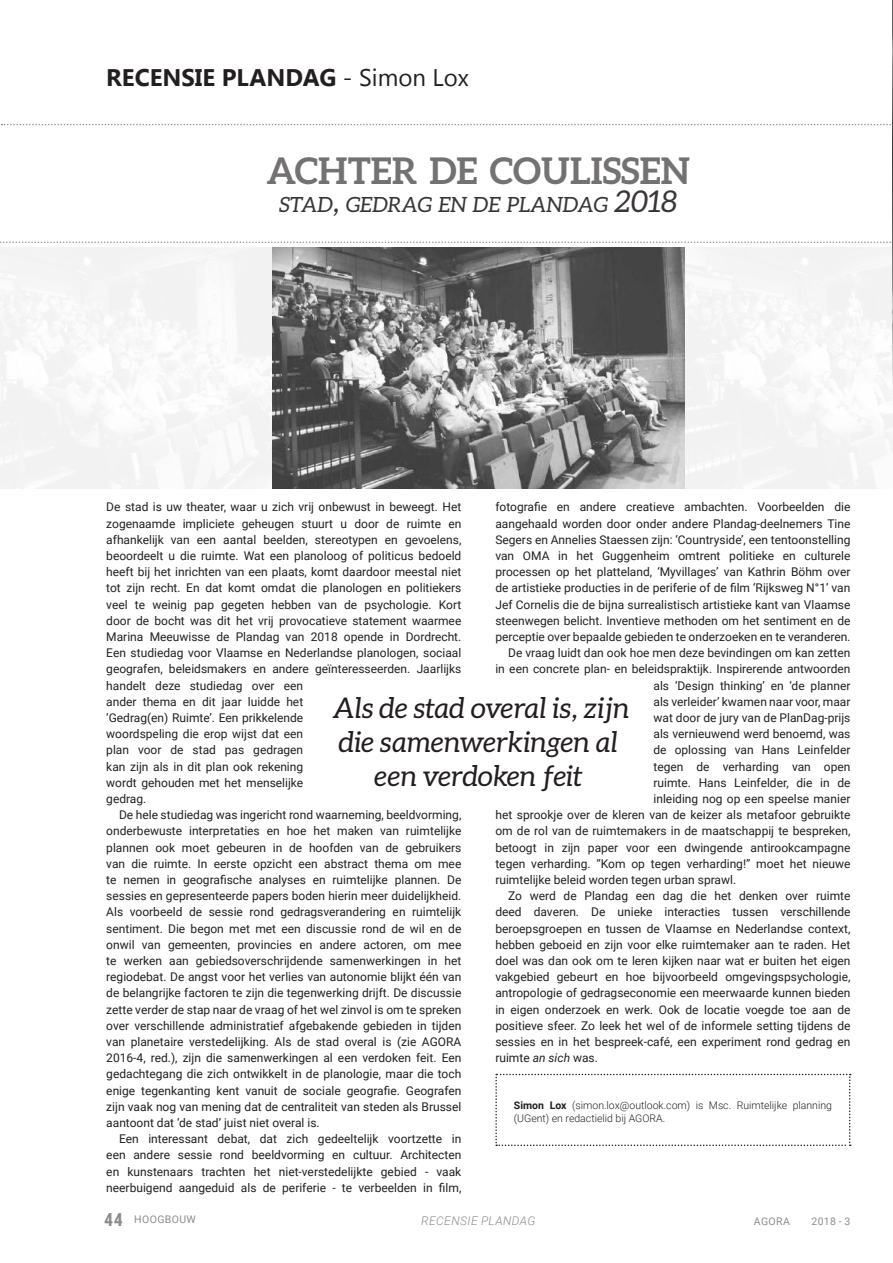
<style>
.page{position:relative;width:893px;height:1263px;background:#fff}
.page>*{position:absolute;margin:0;border:0;box-sizing:border-box;transform-origin:0 0}
.t1{font:700 36.75px "Aleo";color:#737172}
.t2{font:italic 28.5px/34.2px "Aleo";color:#231f20;text-align:center}
.t3{font:700 24px "Khmer UI";color:#231f20}
.t4{font:italic 21px "Aleo";color:#231f20}
.t5{font:12px/16.2px "Roboto";color:#231f20;text-align:justify}
.t6{font:italic 300 12px "Roboto";letter-spacing:.035em;color:#8a8c8f}
.t7{font:300 10.5px/12.6px "Roboto";color:#231f20}
.t8{font:10.5px "Roboto";letter-spacing:.035em;color:#8a8c8f}
.s1{font-weight:400}
.s2{font-size:30px}
.s3{font-style:italic}
.s4{font-weight:700}
.s5{font-family:"Roboto Condensed";font-weight:700;font-size:18px}
</style>
<div class="page">
<svg style="left:0;top:241px;width:892px;height:2px"></svg>
<svg style="left:2px;top:124px;width:889px;height:1px"></svg>
<img style="left:892px;top:0;width:1px;height:247px">
<svg style="left:495px;top:1074px;width:356px;height:72px"></svg>
<img style="left:684px;top:247px;width:209px;height:241px">
<img style="left:272px;top:247px;width:412px;height:241px">
<h3 class="t3" style="left:106px;top:64px;width:364px">RECENSIE PLANDAG <span class="s1">- Simon Lox</span></h3>
<h1 class="t1" style="left:267px;top:150px;width:425px">ACHTER DE COULISSEN</h1>
<h3 class="t4" style="left:279px;top:193px;width:400px">STAD<span class="s2">,</span> GEDRAG EN DE PLANDAG <span class="s2">2018</span></h3>
<p class="t5" style="left:495px;top:498px;width:357px">fotografie en andere creatieve ambachten. Voorbeelden die</p>
<p class="t5" style="left:495px;top:515px;width:357px">aangehaald worden door onder andere Plandag-deelnemers Tine</p>
<p class="t5" style="left:495px;top:531px;width:357px">Segers en Annelies Staessen zijn: ‘Countryside’, een tentoonstelling</p>
<p class="t5" style="left:495px;top:547px;width:357px">van OMA in het Guggenheim omtrent politieke en culturele</p>
<p class="t5" style="left:495px;top:563px;width:357px">processen op het platteland, ‘Myvillages’ van Kathrin Böhm over</p>
<p class="t5" style="left:495px;top:579px;width:357px">de artistieke producties in de periferie of de film ‘Rijksweg N°1’ van</p>
<p class="t5" style="left:495px;top:596px;width:357px">Jef Cornelis die de bijna surrealistisch artistieke kant van Vlaamse</p>
<p class="t5" style="left:495px;top:612px;width:357px">steenwegen belicht. Inventieve methoden om het sentiment en de</p>
<p class="t5" style="left:495px;top:628px;width:357px">perceptie over bepaalde gebieden te onderzoeken en te veranderen.</p>
<p class="t5" style="left:508px;top:644px;width:344px">De vraag luidt dan ook hoe men deze bevindingen om kan zetten</p>
<p class="t5" style="left:495px;top:660px;width:357px">in een concrete plan- en beleidspraktijk. Inspirerende antwoorden</p>
<p class="t5" style="left:653px;top:677px;width:198px">als ‘Design thinking’ en ‘de planner</p>
<p class="t5" style="left:653px;top:693px;width:198px">als verleider’ kwamen naar voor, maar</p>
<p class="t5" style="left:653px;top:709px;width:198px">wat door de jury van de PlanDag-prijs</p>
<p class="t5" style="left:653px;top:725px;width:198px">als vernieuwend werd benoemd, was</p>
<p class="t5" style="left:653px;top:741px;width:198px">de oplossing van Hans Leinfelder</p>
<p class="t5" style="left:653px;top:758px;width:198px">tegen de verharding van open</p>
<p class="t5" style="left:653px;top:774px;width:198px">ruimte. Hans Leinfelder, die in de</p>
<p class="t5" style="left:653px;top:790px;width:198px">inleiding nog op een speelse manier</p>
<p class="t5" style="left:495px;top:806px;width:357px">het sprookje over de kleren van de keizer als metafoor gebruikte</p>
<p class="t5" style="left:495px;top:822px;width:357px">om de rol van de ruimtemakers in de maatschappij te bespreken,</p>
<p class="t5" style="left:495px;top:839px;width:357px">betoogt in zijn paper voor een dwingende antirookcampagne</p>
<p class="t5" style="left:495px;top:855px;width:357px">tegen verharding. “Kom op tegen verharding!” moet het nieuwe</p>
<p class="t5" style="left:495px;top:871px;width:242px">ruimtelijke beleid worden tegen urban sprawl.</p>
<p class="t5" style="left:508px;top:887px;width:344px">Zo werd de Plandag een dag die het denken over ruimte</p>
<p class="t5" style="left:495px;top:903px;width:357px">deed daveren. De unieke interacties tussen verschillende</p>
<p class="t5" style="left:495px;top:920px;width:357px">beroepsgroepen en tussen de Vlaamse en Nederlandse context,</p>
<p class="t5" style="left:495px;top:936px;width:357px">hebben geboeid en zijn voor elke ruimtemaker aan te raden. Het</p>
<p class="t5" style="left:495px;top:952px;width:357px">doel was dan ook om te leren kijken naar wat er buiten het eigen</p>
<p class="t5" style="left:495px;top:968px;width:357px">vakgebied gebeurt en hoe bijvoorbeeld omgevingspsychologie,</p>
<p class="t5" style="left:495px;top:984px;width:357px">antropologie of gedragseconomie een meerwaarde kunnen bieden</p>
<p class="t5" style="left:495px;top:1001px;width:357px">in eigen onderzoek en werk. Ook de locatie voegde toe aan de</p>
<p class="t5" style="left:495px;top:1017px;width:357px">positieve sfeer. Zo leek het wel of de informele setting tijdens de</p>
<p class="t5" style="left:495px;top:1033px;width:357px">sessies en in het bespreek-café, een experiment rond gedrag en</p>
<p class="t5" style="left:495px;top:1049px;width:104px">ruimte <span class="s3">an sich</span> was.</p>
<p class="t5" style="left:106px;top:498px;width:357px;text-align:left">De stad is uw theater, waar u zich vrij onbewust in beweegt. Het zogenaamde impliciete geheugen stuurt u door de ruimte en afhankelijk van een aantal beelden, stereotypen en gevoelens, beoordeelt u die ruimte. Wat een planoloog of politicus bedoeld heeft bij het inrichten van een plaats, komt daardoor meestal niet tot zijn recht. En dat komt omdat die planologen en politiekers veel te weinig pap gegeten hebben van de psychologie. Kort door de bocht was dit het vrij provocatieve statement waarmee Marina Meeuwisse de Plandag van 2018 opende in Dordrecht.<br>Een studiedag voor Vlaamse en Nederlandse planologen, sociaal geografen, beleidsmakers en andere geïnteresseerden. Jaarlijks handelt deze studiedag over een<br>ander thema en dit jaar luidde het<br>‘Gedrag(en) Ruimte’. Een prikkelende<br>woordspeling die erop wijst dat een<br>plan voor de stad pas gedragen<br>kan zijn als in dit plan ook rekening<br>wordt gehouden met het menselijke<br>gedrag.</p>
<p class="t5" style="left:106px;top:806px;width:357px;text-indent:13px">De hele studiedag was ingericht rond waarneming, beeldvorming, onderbewuste interpretaties en hoe het maken van ruimtelijke plannen ook moet gebeuren in de hoofden van de gebruikers van die ruimte. In eerste opzicht een abstract thema om mee te nemen in geografische analyses en ruimtelijke plannen. De sessies en gepresenteerde papers boden hierin meer duidelijkheid.<br>Als voorbeeld de sessie rond gedragsverandering en ruimtelijk sentiment. Die begon met met een discussie rond de wil en de onwil van gemeenten, provincies en andere actoren, om mee te werken aan gebiedsoverschrijdende samenwerkingen in het regiodebat. De angst voor het verlies van autonomie blijkt één van de belangrijke factoren te zijn die tegenwerking drijft. De discussie zette verder de stap naar de vraag of het wel zinvol is om te spreken over verschillende administratief afgebakende gebieden in tijden van planetaire verstedelijking. Als de stad overal is (zie AGORA 2016-4, red.), zijn die samenwerkingen al een verdoken feit. Een gedachtegang die zich ontwikkelt in de planologie, maar die toch enige tegenkanting kent vanuit de sociale geografie. Geografen zijn vaak nog van mening dat de centraliteit van steden als Brussel aantoont dat ‘de stad’ juist niet overal is.</p>
<p class="t5" style="left:106px;top:1130px;width:357px;text-indent:13px">Een interessant debat, dat zich gedeeltelijk voortzette in een andere sessie rond beeldvorming en cultuur. Architecten en kunstenaars trachten het niet-verstedelijkte gebied - vaak neerbuigend aangeduid als de periferie - te verbeelden in film,</p>
<h2 class="t2" style="left:333px;top:690px;width:298px">Als de stad overal is, zijn die samenwerkingen al een verdoken feit</h2>
<p class="t7" style="left:514px;top:1099px;width:320px"><span class="s4">Simon Lox</span> (simon.lox@outlook.com) is Msc. Ruimtelijke planning (UGent) en redactielid bij AGORA.</p>
<p class="t8" style="left:104px;top:1212px;width:93px"><span class="s5">44</span> HOOGBOUW</p>
<p class="t6" style="left:421px;top:1212px;width:116px">RECENSIE PLANDAG</p>
<p class="t8" style="left:754px;top:1214px;width:37px">AGORA</p>
<p class="t8" style="left:811px;top:1214px;width:41px">2018 - 3</p>
</div>
